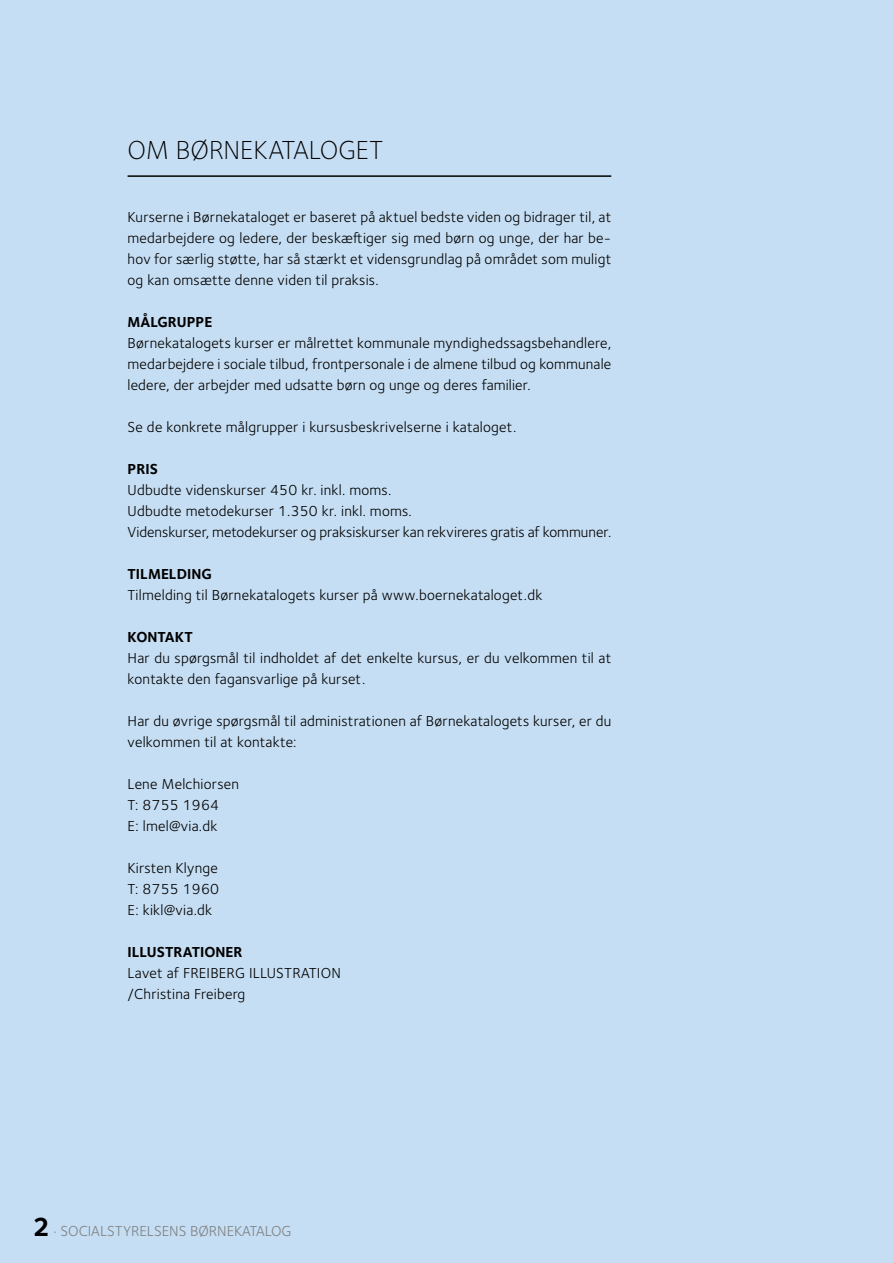
<style>
.page{position:relative;width:893px;height:1263px;background:#c6def3}
.page>*{position:absolute;margin:0;border:0;box-sizing:border-box;transform-origin:0 0}
.t1{font:300 27px "Foundry Sterling";color:#000}
.t2{font:15px/21px "Foundry Sterling";letter-spacing:.015em;color:#000}
.t3{font:700 15px "Foundry Sterling";color:#000}
.t4{font:15px "Foundry Sterling";color:#808284}
.s1{font-weight:700;font-size:27px;color:#000}
</style>
<div class="page">
<hr style="left:128px;top:175px;width:483px;height:2px;background:#000">
<h1 class="t1" style="left:128px;top:134px;width:257px">OM BØRNEKATALOGET</h1>
<p class="t2" style="left:128px;top:208px;width:485px;text-align:justify">Kurserne i Børnekataloget er baseret på aktuel bedste viden og bidrager til, at medarbejdere og ledere, der beskæftiger sig med børn og unge, der har be&shy;hov for særlig støtte, har så stærkt et vidensgrundlag på området som muligt og kan omsætte denne viden til praksis.</p>
<p class="t3" style="left:128px;top:313px;width:86px">MÅLGRUPPE</p>
<p class="t2" style="left:128px;top:334px;width:485px;text-align:justify">Børnekatalogets kurser er målrettet kommunale myndighedssagsbehandlere, medarbejdere i sociale tilbud, frontpersonale i de almene tilbud og kommunale ledere, der arbejder med udsatte børn og unge og deres familier.</p>
<p class="t2" style="left:128px;top:418px;width:390px">Se de konkrete målgrupper i kursusbeskrivelserne i kataloget.</p>
<p class="t3" style="left:128px;top:460px;width:32px">PRIS</p>
<p class="t2" style="left:128px;top:481px;width:485px">Udbudte videnskurser 450 kr. inkl. moms.<br>Udbudte metodekurser 1.350 kr. inkl. moms.<br>Videnskurser, metodekurser og praksiskurser kan rekvireres gratis af kommuner.</p>
<p class="t3" style="left:128px;top:565px;width:86px">TILMELDING</p>
<p class="t2" style="left:128px;top:586px;width:416px">Tilmelding til Børnekatalogets kurser på www.boernekataloget.dk</p>
<p class="t3" style="left:128px;top:628px;width:67px">KONTAKT</p>
<p class="t2" style="left:128px;top:649px;width:485px">Har du spørgsmål til indholdet af det enkelte kursus, er du velkommen til at kontakte den fagansvarlige på kurset.</p>
<p class="t2" style="left:128px;top:712px;width:485px">Har du øvrige spørgsmål til administrationen af Børnekatalogets kurser, er du velkommen til at kontakte:</p>
<p class="t2" style="left:128px;top:775px;width:113px">Lene Melchiorsen<br>T: 8755 1964<br>E: lmel@via.dk</p>
<p class="t2" style="left:128px;top:859px;width:93px;text-align:justify">Kirsten Klynge T: 8755 1960<br>E: kikl@via.dk</p>
<p class="t3" style="left:128px;top:943px;width:116px">ILLUSTRATIONER</p>
<p class="t2" style="left:128px;top:964px;width:215px">Lavet af FREIBERG ILLUSTRATION /Christina Freiberg</p>
<p class="t4" style="left:33px;top:1225px;width:260px"><span class="s1">2</span> · SOCIALSTYRELSENS BØRNEKATALOG</p>
</div>
